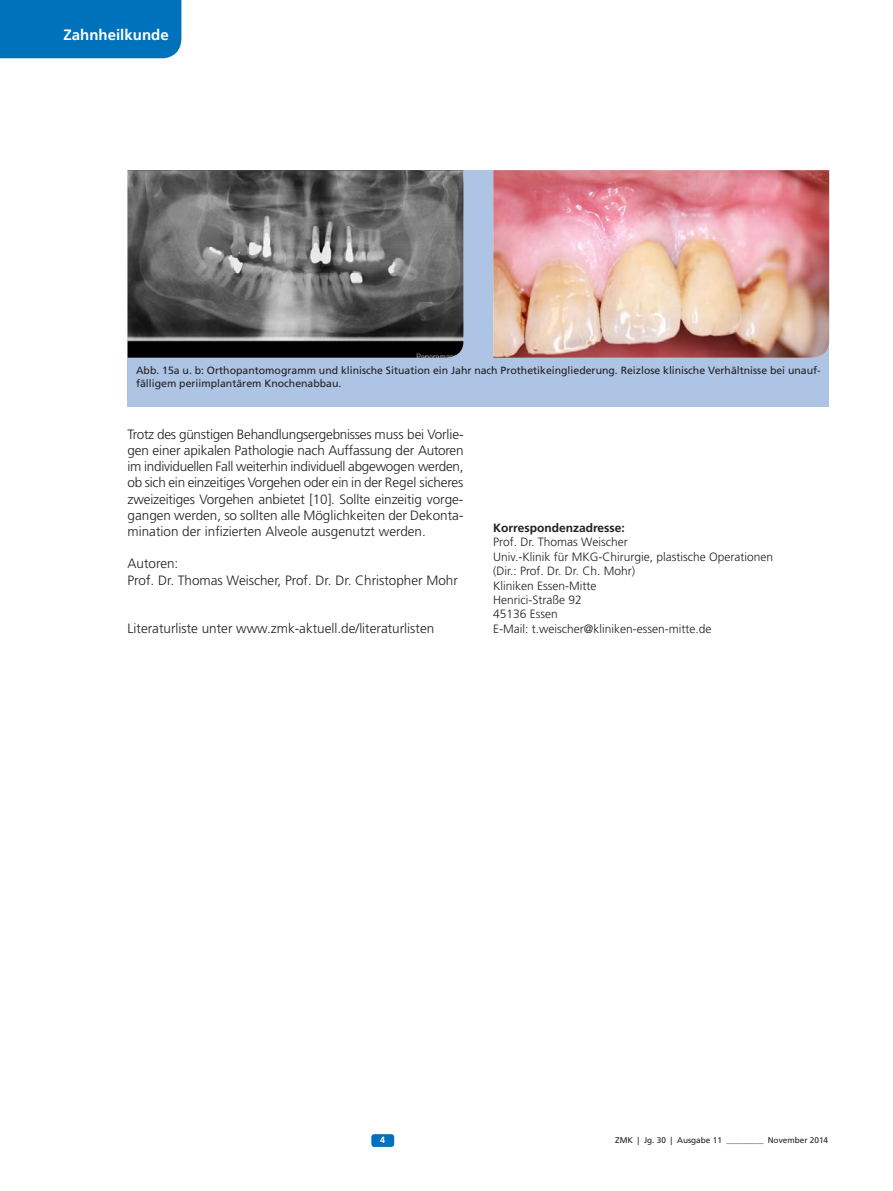
<style>
.page{position:relative;width:893px;height:1191px;background:#fff}
.page>*{position:absolute;margin:0;border:0;box-sizing:border-box;transform-origin:0 0}
.t1{font:700 15px "Frutiger";color:#fff}
.t2{font:300 13.5px/16.2px "Frutiger";color:#231f20;text-align:justify}
.t3{font:300 12px/14.4px "Frutiger";color:#231f20}
.t4{font:700 12px "Frutiger";color:#231f20}
.t5{font:10.5px/12.6px "Frutiger";color:#231f20}
.t6{font:700 9px "Frutiger";color:#fff}
.t7{font:8.25px "Frutiger";color:#231f20}
</style>
<div class="page">
<div style="left:0;top:0;width:181px;height:58px;background:#0072bc"></div>
<div style="left:371px;top:1134px;width:23px;height:13px;background:#0072bc;border-radius:3px"></div>
<div style="left:128px;top:170px;width:701px;height:236px;background:#adc4e5"></div>
<img style="left:128px;top:170px;width:335px;height:188px">
<img style="left:493px;top:170px;width:336px;height:188px">
<p class="t1" style="left:64px;top:26px;width:107px">Zahnheilkunde</p>
<p class="t5" style="left:136px;top:364px;width:686px">Abb. 15a u. b: Orthopantomogramm und klinische Situation ein Jahr nach Prothetikeingliederung. Reizlose klinische Verhältnisse bei unauf&shy;fälligem periimplantärem Knochenabbau.</p>
<p class="t2" style="left:128px;top:426px;width:337px">Trotz des günstigen Behandlungsergebnisses muss bei Vorlie&shy;gen einer apikalen Pathologie nach Auffassung der Autoren im individuellen Fall weiterhin individuell abgewogen werden, ob sich ein einzeitiges Vorgehen oder ein in der Regel sicheres zweizeitiges Vorgehen anbietet [10]. Sollte einzeitig vorge&shy;gangen werden, so sollten alle Möglichkeiten der Dekonta&shy;mination der infizierten Alveole ausgenutzt werden.</p>
<p class="t2" style="left:128px;top:556px;width:332px">Autoren:<br>Prof. Dr. Thomas Weischer, Prof. Dr. Dr. Christopher Mohr</p>
<p class="t2" style="left:128px;top:620px;width:308px">Literaturliste unter www.zmk-aktuell.de/literaturlisten</p>
<p class="t4" style="left:493px;top:521px;width:133px">Korrespondenzadresse:</p>
<p class="t3" style="left:493px;top:535px;width:281px">Prof. Dr. Thomas Weischer<br>Univ.-Klinik für MKG-Chirurgie, plastische Operationen (Dir.: Prof. Dr. Dr. Ch. Mohr)<br>Kliniken Essen-Mitte<br>Henrici-Straße 92<br>45136 Essen<br>E-Mail: t.weischer@kliniken-essen-mitte.de</p>
<p class="t6" style="left:380px;top:1134px;width:7px">4</p>
<p class="t7" style="left:615px;top:1134px;width:214px">ZMK | Jg. 30 | Ausgabe 11 _________ November 2014</p>
</div>
